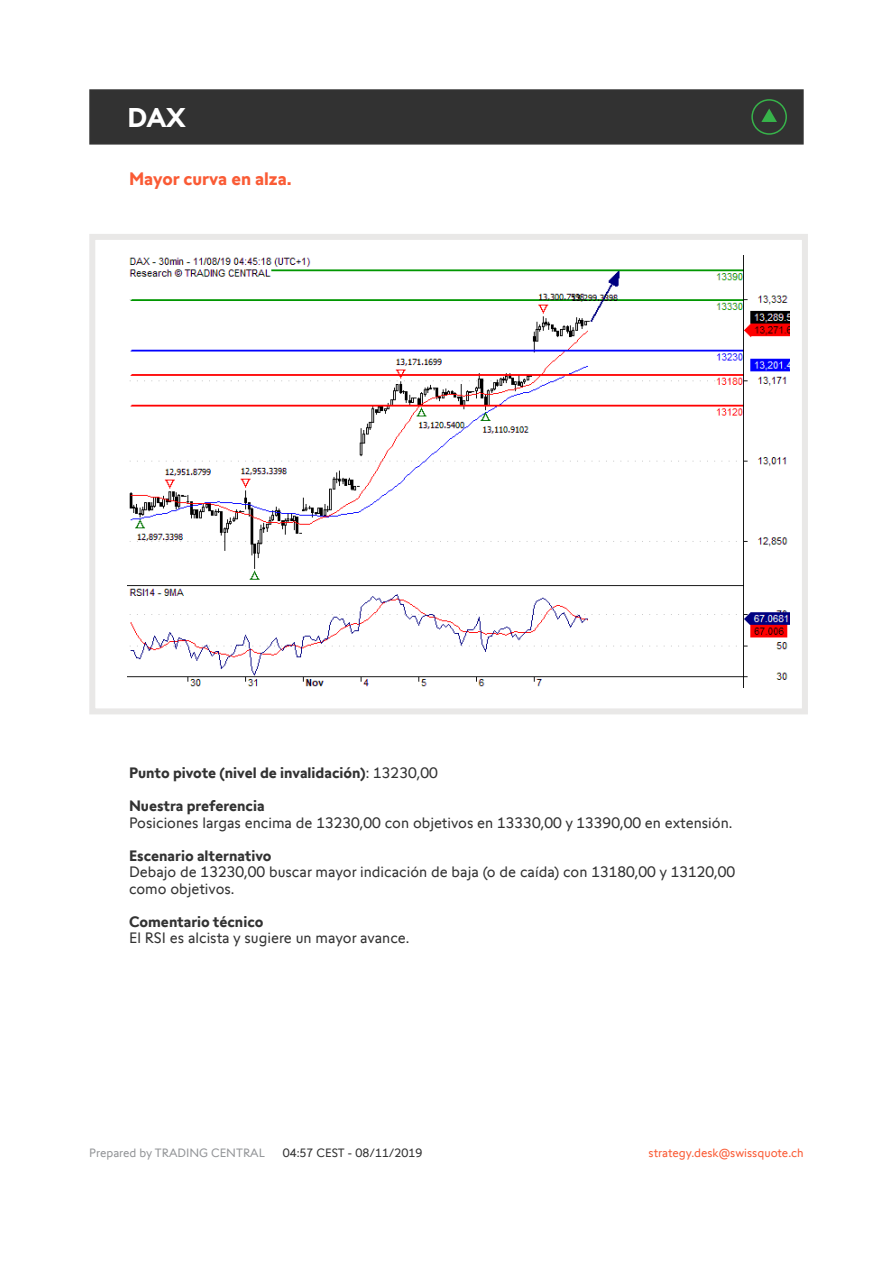
<style>
.page{position:relative;width:893px;height:1263px;background:#fff}
.page>*{position:absolute;margin:0;border:0;box-sizing:border-box;transform-origin:0 0}
.t1{font:700 27px "Swissquote CT";color:#fff}
.t2{font:700 18px "Swissquote CT";color:#fa5b35}
.t3{font:15px/16.5px "Swissquote CT";color:#323232}
.t4{font:700 15px "Swissquote CT";color:#323232}
.t5{font:12px "Swissquote CT";color:#fa5b35}
.t6{font:12px "Swissquote CT";color:#939598}
.t7{font:12px "Swissquote CT";color:#323232}
.s1{font-weight:400}
</style>
<div class="page">
<div style="left:89px;top:234px;width:719px;height:480px;border:6px solid #e9e8e7"></div>
<div style="left:89px;top:89px;width:715px;height:56px;background:#323232;border:2px solid #323232"></div>
<img style="left:128px;top:255px;width:661px;height:432px">
<svg style="left:751px;top:99px;width:36px;height:36px"></svg>
<h1 class="t1" style="left:128px;top:101px;width:60px">DAX</h1>
<p class="t2" style="left:129px;top:168px;width:164px">Mayor curva en alza.</p>
<p class="t4" style="left:129px;top:764px;width:310px">Punto pivote (nivel de invalidación)<span class="s1">: 13230,00</span></p>
<p class="t4" style="left:129px;top:797px;width:137px">Nuestra preferencia</p>
<p class="t3" style="left:129px;top:814px;width:605px">Posiciones largas encima de 13230,00 con objetivos en 13330,00 y 13390,00 en extensión.</p>
<p class="t4" style="left:129px;top:846px;width:144px">Escenario alternativo</p>
<p class="t3" style="left:129px;top:864px;width:608px">Debajo de 13230,00 buscar mayor indicación de baja (o de caída) con 13180,00 y 13120,00 como objetivos.</p>
<p class="t4" style="left:129px;top:912px;width:136px">Comentario técnico</p>
<p class="t3" style="left:129px;top:930px;width:282px">El RSI es alcista y sugiere un mayor avance.</p>
<p class="t6" style="left:89px;top:1145px;width:177px">Prepared by TRADING CENTRAL</p>
<p class="t7" style="left:283px;top:1145px;width:141px">04:57 CEST - 08/11/2019</p>
<p class="t5" style="left:649px;top:1145px;width:157px">strategy.desk@swissquote.ch</p>
</div>
